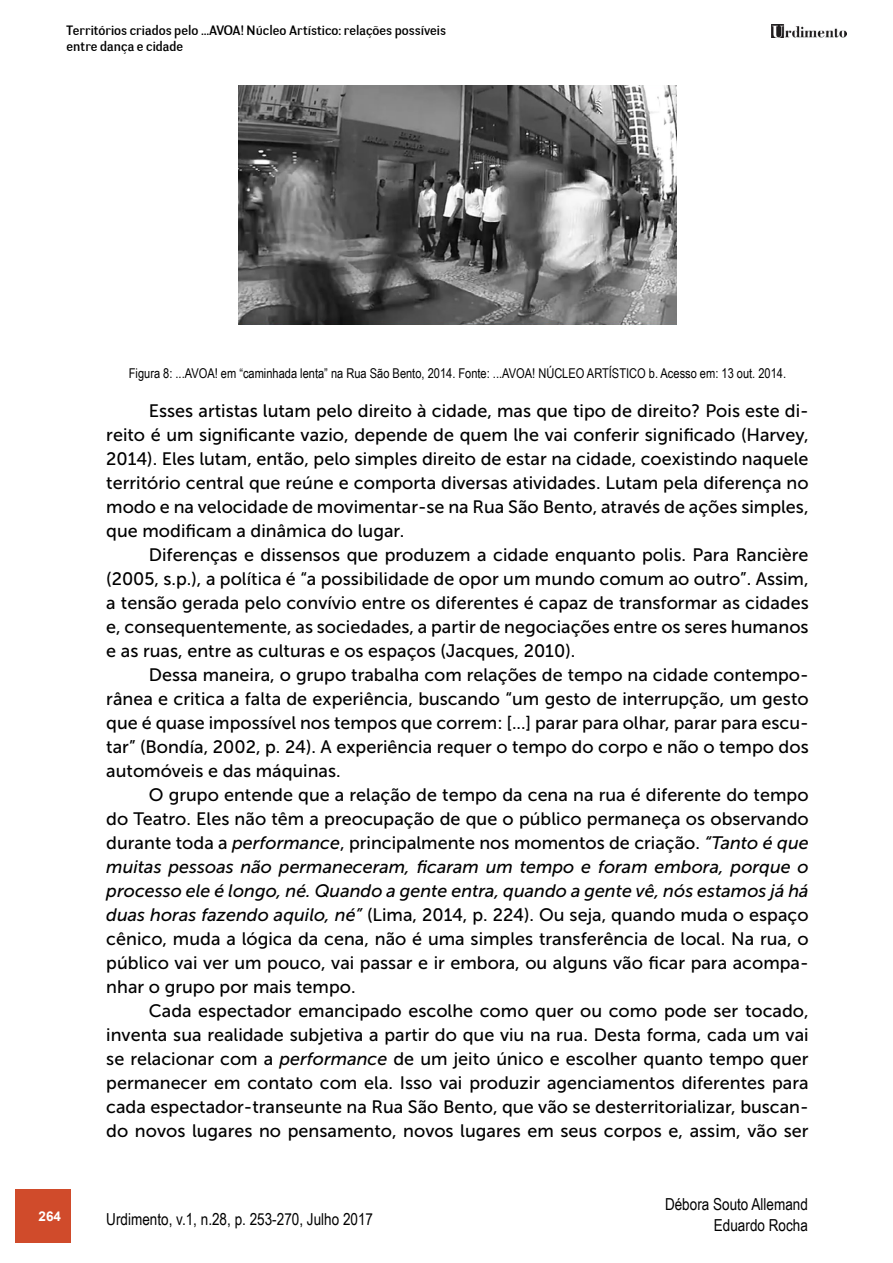
<style>
.page{position:relative;width:893px;height:1263px;background:#fff}
.page>*{position:absolute;margin:0;border:0;box-sizing:border-box;transform-origin:0 0}
.t1{font:18px/24px "Museo Sans 500";color:#000;text-align:justify}
.t2{font:16.5px/21px "Arial Narrow";color:#000;text-align:right}
.t3{font:13.5px "Arial Narrow";color:#000}
.t4{font:13.5px/16.2px "Negotiate Free";color:#000}
.t5{font:700 13.5px "Arial";color:#fff}
.s1{font-style:italic}
</style>
<div class="page">
<img style="left:771px;top:25px;width:75px;height:13px">
<div style="left:15px;top:1189px;width:55px;height:53px;background:#d04b2b"></div>
<img style="left:238px;top:85px;width:438px;height:240px">
<p class="t4" style="left:67px;top:22px;width:381px">Territórios criados pelo ...AVOA! Núcleo Artístico: relações possíveis entre dança e cidade</p>
<p class="t3" style="left:129px;top:363px;width:659px">Figura 8: ...AVOA! em “caminhada lenta” na Rua São Bento, 2014. Fonte: ...AVOA! NÚCLEO ARTÍSTICO b. Acesso em: 13 out. 2014.</p>
<p class="t1" style="left:106px;top:398px;width:704px;text-indent:43px">Esses artistas lutam pelo direito à cidade, mas que tipo de direito? Pois este di&shy;reito é um significante vazio, depende de quem lhe vai conferir significado (Harvey, 2014). Eles lutam, então, pelo simples direito de estar na cidade, coexistindo naquele território central que reúne e comporta diversas atividades. Lutam pela diferença no modo e na velocidade de movimentar-se na Rua São Bento, através de ações simples, que modificam a dinâmica do lugar.</p>
<p class="t1" style="left:106px;top:542px;width:704px;text-indent:43px">Diferenças e dissensos que produzem a cidade enquanto polis. Para Rancière (2005, s.p.), a política é “a possibilidade de opor um mundo comum ao outro”. Assim, a tensão gerada pelo convívio entre os diferentes é capaz de transformar as cidades e, consequentemente, as sociedades, a partir de negociações entre os seres humanos e as ruas, entre as culturas e os espaços (Jacques, 2010).</p>
<p class="t1" style="left:106px;top:662px;width:704px;text-indent:43px">Dessa maneira, o grupo trabalha com relações de tempo na cidade contempo&shy;rânea e critica a falta de experiência, buscando “um gesto de interrupção, um gesto que é quase impossível nos tempos que correm: [...] parar para olhar, parar para escu&shy;tar” (Bondía, 2002, p. 24). A experiência requer o tempo do corpo e não o tempo dos automóveis e das máquinas.</p>
<p class="t1" style="left:106px;top:782px;width:704px;text-indent:43px">O grupo entende que a relação de tempo da cena na rua é diferente do tempo do Teatro. Eles não têm a preocupação de que o público permaneça os observando durante toda a <span class="s1">performance</span>, principalmente nos momentos de criação. <span class="s1">“Tanto é que muitas pessoas não permaneceram, ficaram um tempo e foram embora, porque o processo ele é longo, né. Quando a gente entra, quando a gente vê, nós estamos já há duas horas fazendo aquilo, né”</span> (Lima, 2014, p. 224). Ou seja, quando muda o espaço cênico, muda a lógica da cena, não é uma simples transferência de local. Na rua, o público vai ver um pouco, vai passar e ir embora, ou alguns vão ficar para acompa&shy;nhar o grupo por mais tempo.</p>
<p class="t1" style="left:106px;top:998px;width:704px;text-indent:43px">Cada espectador emancipado escolhe como quer ou como pode ser tocado, inventa sua realidade subjetiva a partir do que viu na rua. Desta forma, cada um vai se relacionar com a <span class="s1">performance</span> de um jeito único e escolher quanto tempo quer permanecer em contato com ela. Isso vai produzir agenciamentos diferentes para cada espectador-transeunte na Rua São Bento, que vão se desterritorializar, buscan&shy;do novos lugares no pensamento, novos lugares em seus corpos e, assim, vão ser</p>
<p class="t5" style="left:39px;top:1207px;width:24px">264</p>
<p class="t2" style="left:106px;top:1207px;width:268px">Urdimento, v.1, n.28, p. 253-270, Julho 2017</p>
<p class="t2" style="left:665px;top:1193px;width:144px">Débora Souto Allemand<br>Eduardo Rocha</p>
</div>
